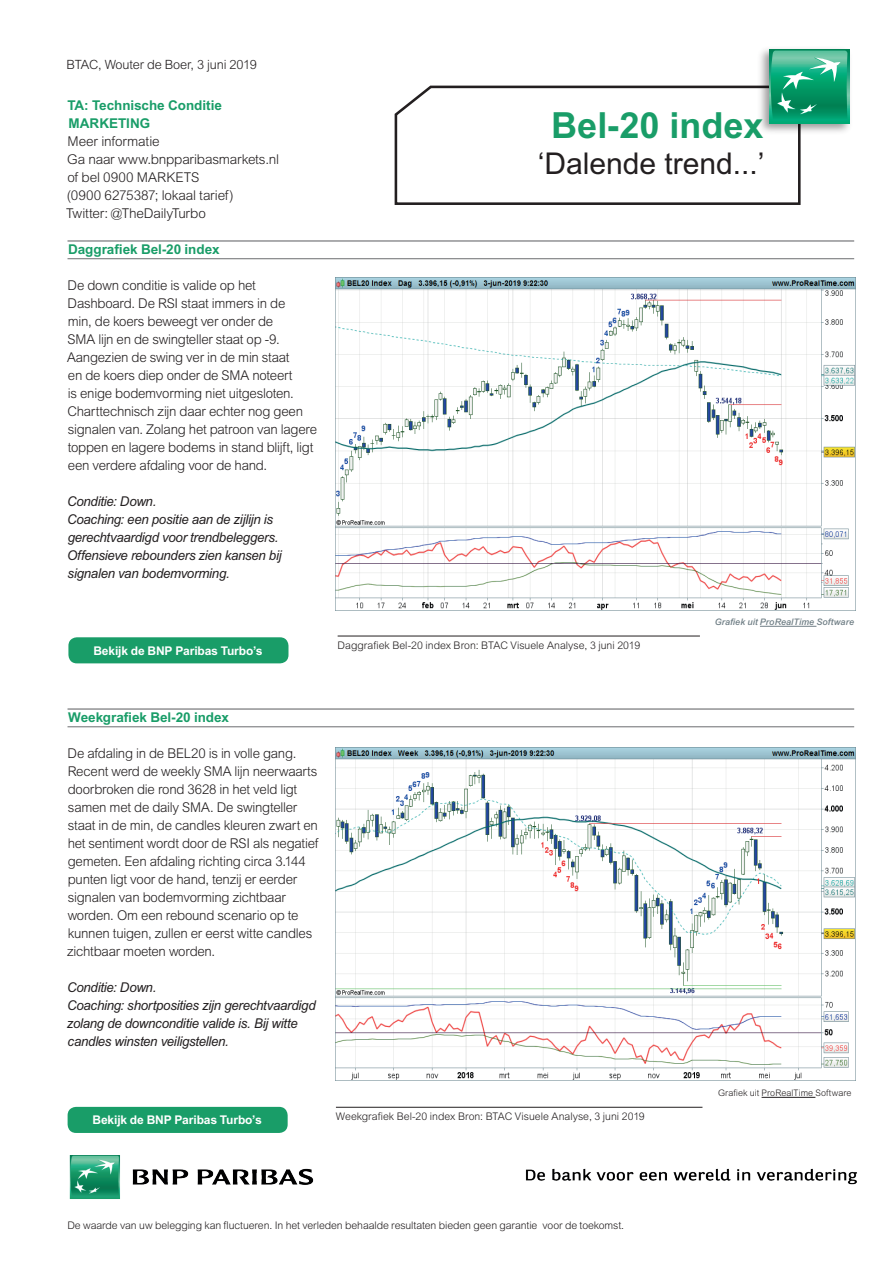
<style>
.page{position:relative;width:893px;height:1263px;background:#fff}
.page>*{position:absolute;margin:0;border:0;box-sizing:border-box;transform-origin:0 0}
.t1{font:700 36px "Arial MT Std";color:#199d68}
.t2{font:30px "Arial MT Std";color:#231f20}
.t3{font:300 13.5px/18px "Arial MT Std";letter-spacing:-.02em;color:#231f20}
.t4{font:italic 13.5px/18px "Arial MT Std";letter-spacing:-.02em;color:#231f20}
.t5{font:700 13.5px/18px "Arial MT Std";letter-spacing:-.005em;color:#199d68}
.t6{font:300 12.75px "Arial MT Std";letter-spacing:-.015em;color:#231f20}
.t7{font:700 12px "Arial MT Std";letter-spacing:-.01em;color:#fff}
.t8{font:300 10.5px "Arial MT Std";letter-spacing:-.005em;color:#231f20}
.t9{font:300 9px "Arial MT Std";letter-spacing:.01em;color:#231f20}
.t10{font:italic 500 9px "Arial MT Std";letter-spacing:.01em;color:#6f7e85}
</style>
<div class="page">
<hr style="left:68px;top:240px;width:786px;height:2px;background:#6c6d70">
<hr style="left:68px;top:258px;width:786px;height:1px;background:#6c6d70">
<hr style="left:68px;top:708px;width:786px;height:2px;background:#6c6d70">
<hr style="left:68px;top:726px;width:786px;height:1px;background:#6c6d70">
<img style="left:336px;top:277px;width:519px;height:334px">
<img style="left:336px;top:747px;width:519px;height:334px">
<hr style="left:338px;top:636px;width:362px;height:1px;background:#231f20">
<hr style="left:336px;top:1107px;width:366px;height:1px;background:#231f20">
<div style="left:68px;top:637px;width:220px;height:26px;background:#199d68;border-radius:9px"></div>
<div style="left:68px;top:1107px;width:220px;height:26px;background:#199d68;border-radius:9px"></div>
<svg style="left:394px;top:85px;width:407px;height:120px"></svg>
<img style="left:755px;top:49px;width:95px;height:88px">
<svg style="left:769px;top:49px;width:80px;height:75px"></svg>
<svg style="left:771px;top:51px;width:76px;height:70px;background:#2cab82"></svg>
<hr style="left:762px;top:1097px;width:53px;height:1px;background:#231f20">
<hr style="left:760px;top:626px;width:56px;height:1px;background:#6f7e85">
<img style="left:526px;top:1168px;width:331px;height:17px">
<img style="left:69px;top:1155px;width:245px;height:44px">
<p class="t6" style="left:66px;top:57px;width:192px">BTAC, Wouter de Boer, 3 juni 2019</p>
<p class="t5" style="left:67px;top:96px;width:156px">TA: Technische Conditie<br>MARKETING</p>
<p class="t3" style="left:66px;top:133px;width:214px">Meer informatie<br>Ga naar www.bnpparibasmarkets.nl of bel 0900 MARKETS<br>(0900 6275387; lokaal tarief)<br>Twitter: @TheDailyTurbo</p>
<p class="t5" style="left:68px;top:240px;width:153px">Daggrafiek Bel-20 index</p>
<p class="t3" style="left:67px;top:277px;width:251px">De down conditie is valide op het Dashboard. De RSI staat immers in de<br>min, de koers beweegt ver onder de<br>SMA lijn en de swingteller staat op -9.<br>Aangezien de swing ver in de min staat<br>en de koers diep onder de SMA noteert<br>is enige bodemvorming niet uitgesloten.<br>Charttechnisch zijn daar echter nog geen signalen van. Zolang het patroon van lagere toppen en lagere bodems in stand blijft, ligt een verdere afdaling voor de hand.</p>
<p class="t4" style="left:67px;top:492px;width:216px">Conditie: Down.<br>Coaching: een positie aan de zijlijn is gerechtvaardigd voor trendbeleggers.<br>Offensieve rebounders zien kansen bij signalen van bodemvorming.</p>
<p class="t7" style="left:93px;top:644px;width:171px">Bekijk de BNP Paribas Turbo’s</p>
<h1 class="t1" style="left:551px;top:104px;width:214px">Bel-20 index</h1>
<h2 class="t2" style="left:538px;top:146px;width:228px">‘Dalende trend...’</h2>
<p class="t8" style="left:338px;top:639px;width:304px">Daggrafiek Bel-20 index Bron: BTAC Visuele Analyse, 3 juni 2019</p>
<p class="t10" style="left:715px;top:617px;width:141px">Grafiek uit ProRealTime Software</p>
<p class="t5" style="left:68px;top:708px;width:162px">Weekgrafiek Bel-20 index</p>
<p class="t3" style="left:67px;top:744px;width:253px">De afdaling in de BEL20 is in volle gang.<br>Recent werd de weekly SMA lijn neerwaarts doorbroken die rond 3628 in het veld ligt samen met de daily SMA. De swingteller staat in de min, de candles kleuren zwart en het sentiment wordt door de RSI als negatief gemeten. Een afdaling richting circa 3.144 punten ligt voor de hand, tenzij er eerder signalen van bodemvorming zichtbaar worden. Om een rebound scenario op te kunnen tuigen, zullen er eerst witte candles zichtbaar moeten worden.</p>
<p class="t4" style="left:67px;top:978px;width:250px">Conditie: Down.<br>Coaching: shortposities zijn gerechtvaardigd zolang de downconditie valide is. Bij witte candles winsten veiligstellen.</p>
<p class="t7" style="left:93px;top:1113px;width:171px">Bekijk de BNP Paribas Turbo’s</p>
<p class="t8" style="left:336px;top:1110px;width:310px">Weekgrafiek Bel-20 index Bron: BTAC Visuele Analyse, 3 juni 2019</p>
<p class="t9" style="left:718px;top:1088px;width:135px">Grafiek uit ProRealTime Software</p>
<p class="t8" style="left:67px;top:1220px;width:558px">De waarde van uw belegging kan fluctueren. In het verleden behaalde resultaten bieden geen garantie voor de toekomst.</p>
</div>
